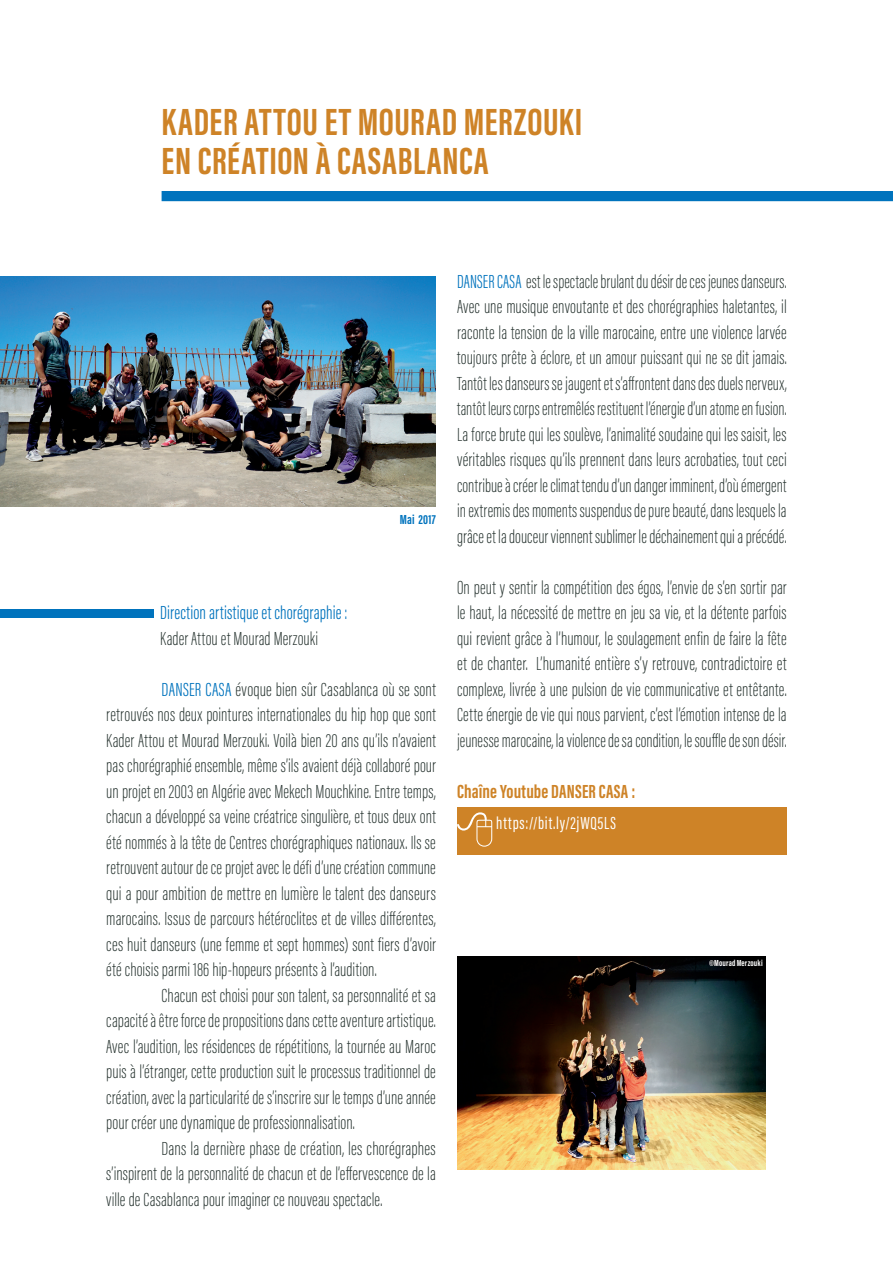
<style>
.page{position:relative;width:893px;height:1263px;background:#fff}
.page>*{position:absolute;margin:0;border:0;box-sizing:border-box;transform-origin:0 0}
.t1{font:700 39px/39px "Acumin Pro Extra Cond";letter-spacing:.02em;color:#ce8327}
.t2{font:200 19.5px/25.5px "Acumin Pro Extra Cond";letter-spacing:.005em;color:#23302c;text-align:justify}
.t3{font:300 19.5px "Acumin Pro Extra Cond";letter-spacing:.005em;color:#0073bd}
.t4{font:700 19.5px "Acumin Pro Extra Cond";letter-spacing:.01em;color:#ce8327}
.t5{font:18px "Acumin Pro Extra Cond";letter-spacing:.045em;color:#fff}
.t6{font:700 13.5px "Acumin Pro Extra Cond";letter-spacing:.02em;color:#0073bd}
.t7{font:700 9px "Acumin Pro Extra Cond";letter-spacing:.02em;color:#fff}
.s1{font-weight:300;color:#0073bd}
</style>
<div class="page">
<div style="left:162px;top:191px;width:731px;height:10px;background:#0073bd"></div>
<div style="left:0;top:609px;width:153px;height:9px;background:#0073bd"></div>
<img style="left:0;top:276px;width:436px;height:230px">
<div style="left:457px;top:807px;width:330px;height:48px;background:#ce8327"></div>
<svg style="left:457px;top:812px;width:35px;height:35px"></svg>
<img style="left:457px;top:956px;width:309px;height:213px">
<h1 class="t1" style="left:162px;top:102px;width:422px">KADER ATTOU ET MOURAD MERZOUKI<br>EN CRÉATION À CASABLANCA</h1>
<p class="t6" style="left:400px;top:511px;width:38px">Mai 2017</p>
<p class="t3" style="left:160px;top:601px;width:188px">Direction artistique et chorégraphie:</p>
<p class="t2" style="left:160px;top:626px;width:159px">Kader Attou et Mourad Merzouki</p>
<p class="t2" style="left:106px;top:677px;width:331px;text-indent:55px"><span class="s1">DANSER CASA</span> évoque bien sûr Casablanca où se sont retrouvés nos deux pointures internationales du hip hop que sont Kader Attou et Mourad Merzouki. Voilà bien 20 ans qu’ils n’avaient pas chorégraphié ensemble, même s’ils avaient déjà collaboré pour un projet en 2003 en Algérie avec Mekech Mouchkine. Entre temps, chacun a développé sa veine créatrice singulière, et tous deux ont été nommés à la tête de Centres chorégraphiques nationaux. Ils se retrouvent autour de ce projet avec le défi d’une création commune qui a pour ambition de mettre en lumière le talent des danseurs marocains. Issus de parcours hétéroclites et de villes différentes, ces huit danseurs (une femme et sept hommes) sont fiers d’avoir été choisis parmi 186 hip-hopeurs présents à l’audition.</p>
<p class="t2" style="left:106px;top:983px;width:331px;text-indent:55px">Chacun est choisi pour son talent, sa personnalité et sa capacité à être force de propositions dans cette aventure artistique.<br>Avec l’audition, les résidences de répétitions, la tournée au Maroc puis à l’étranger, cette production suit le processus traditionnel de création, avec la particularité de s’inscrire sur le temps d’une année pour créer une dynamique de professionnalisation.</p>
<p class="t2" style="left:106px;top:1136px;width:331px;text-indent:55px">Dans la dernière phase de création, les chorégraphes s’inspirent de la personnalité de chacun et de l’effervescence de la ville de Casablanca pour imaginer ce nouveau spectacle.</p>
<p class="t2" style="left:457px;top:269px;width:331px"><span class="s1">DANSER CASA</span> est le spectacle brulant du désir de ces jeunes danseurs.<br>Avec une musique envoutante et des chorégraphies haletantes, il raconte la tension de la ville marocaine, entre une violence larvée toujours prête à éclore, et un amour puissant qui ne se dit jamais.<br>Tantôt les danseurs se jaugent et s’affrontent dans des duels nerveux, tantôt leurs corps entremêlés restituent l’énergie d’un atome en fusion.<br>La force brute qui les soulève, l’animalité soudaine qui les saisit, les véritables risques qu’ils prennent dans leurs acrobaties, tout ceci contribue à créer le climat tendu d’un danger imminent, d’où émergent in extremis des moments suspendus de pure beauté, dans lesquels la grâce et la douceur viennent sublimer le déchainement qui a précédé.</p>
<p class="t2" style="left:457px;top:575px;width:331px">On peut y sentir la compétition des égos, l’envie de s’en sortir par le haut, la nécessité de mettre en jeu sa vie, et la détente parfois qui revient grâce à l’humour, le soulagement enfin de faire la fête et de chanter. L’humanité entière s’y retrouve, contradictoire et complexe, livrée à une pulsion de vie communicative et entêtante.<br>Cette énergie de vie qui nous parvient, c’est l’émotion intense de la jeunesse marocaine, la violence de sa condition, le souffle de son désir.</p>
<p class="t4" style="left:457px;top:779px;width:180px">Chaîne Youtube DANSER CASA :</p>
<p class="t5" style="left:496px;top:812px;width:121px">https://bit.ly/2jWQ5LS</p>
<p class="t7" style="left:709px;top:957px;width:55px">©Mourad Merzouki</p>
</div>
